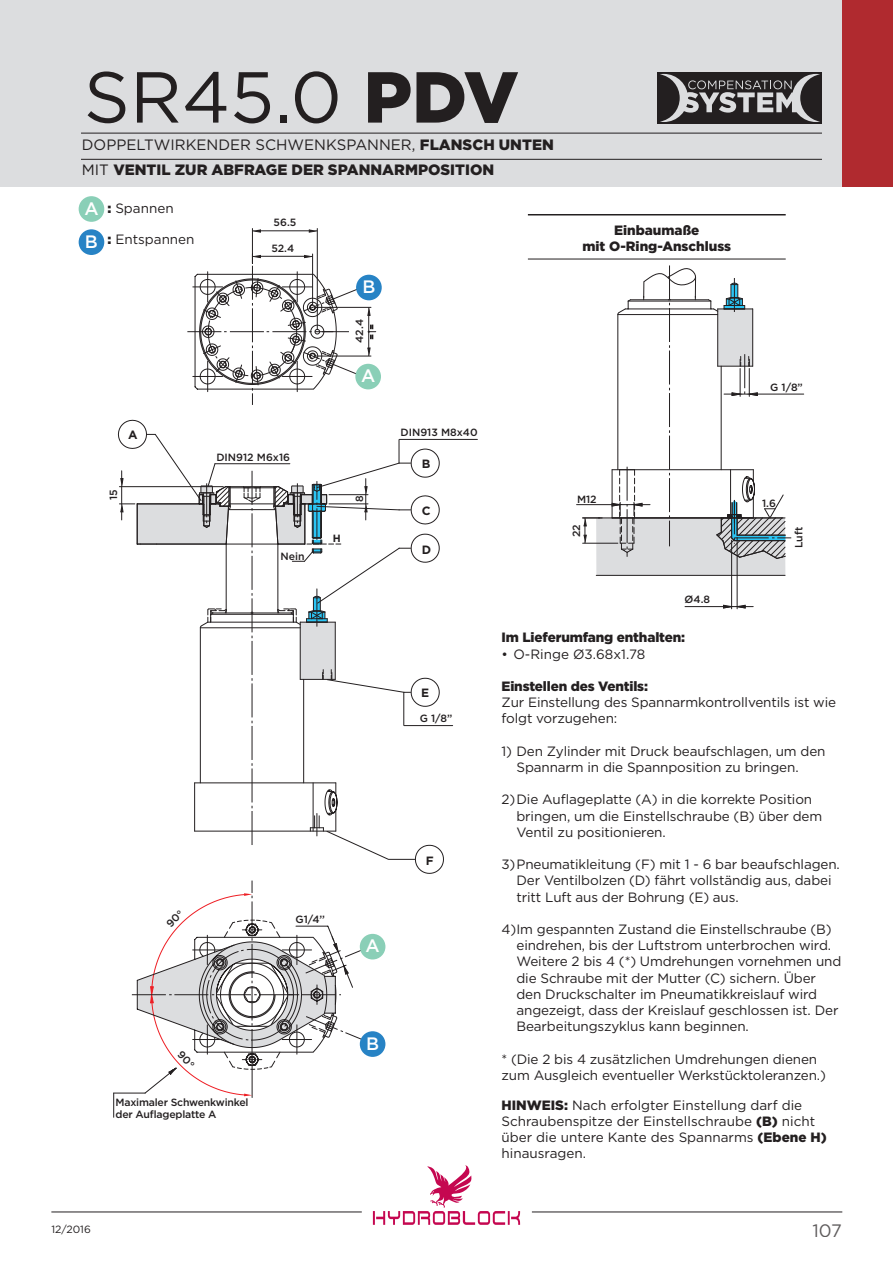
<style>
.page{position:relative;width:893px;height:1263px;background:#fff}
.page>*{position:absolute;margin:0;border:0;box-sizing:border-box;transform-origin:0 0}
.t1{font:72px "Gotham";color:#231f20}
.t2{font:500 18px "Gotham";color:#fff}
.t3{font:18px "Gotham";color:#231f20}
.t4{font:900 15px/24.9px "Gotham";color:#231f20}
.t5{font:13.5px/16.2px "Gotham";letter-spacing:-.01em;color:#231f20}
.t6{font:900 13.5px/16.2px "Gotham";letter-spacing:-.01em;color:#231f20;text-align:center}
.t7{font:700 12px "Gotham";color:#231f20}
.t8{font:500 10.5px/12.6px "Gotham";letter-spacing:-.01em;color:#231f20}
.t9{font:10.5px "Gotham";color:#231f20}
.t10{font:700 10.5px "Gotham";color:#231f20}
.s1{font-weight:900}
.s2{font-weight:400}
</style>
<div class="page">
<div style="left:0;top:0;width:893px;height:187px;background:#dcdddf"></div>
<div style="left:842px;top:0;width:51px;height:187px;background:#b02a2f"></div>
<hr style="left:51px;top:1211px;width:311px;height:1px;background:#231f20">
<hr style="left:532px;top:1211px;width:310px;height:1px;background:#231f20">
<svg style="left:373px;top:1165px;width:147px;height:60px"></svg>
<hr style="left:81px;top:133px;width:741px;height:1px;background:#231f20">
<hr style="left:81px;top:159px;width:741px;height:1px;background:#231f20">
<hr style="left:368px;top:315px;width:1px;height:33px;background:#231f20">
<hr style="left:315px;top:307px;width:56px;height:1px;background:#231f20">
<hr style="left:315px;top:356px;width:56px;height:1px;background:#231f20">
<hr style="left:260px;top:230px;width:49px;height:1px;background:#231f20">
<hr style="left:252px;top:228px;width:1px;height:35px;background:#231f20">
<hr style="left:317px;top:228px;width:1px;height:101px;background:#231f20">
<svg style="left:367px;top:307px;width:4px;height:9px"></svg>
<svg style="left:367px;top:347px;width:4px;height:10px"></svg>
<svg style="left:252px;top:229px;width:9px;height:4px"></svg>
<svg style="left:309px;top:229px;width:9px;height:4px"></svg>
<svg style="left:187px;top:254px;width:173px;height:151px"></svg>
<svg style="left:367px;top:325px;width:9px;height:14px"></svg>
<hr style="left:404px;top:725px;width:49px;height:1px;background:#231f20">
<hr style="left:399px;top:439px;width:78px;height:1px;background:#231f20">
<hr style="left:757px;top:394px;width:47px;height:1px;background:#231f20">
<hr style="left:577px;top:504px;width:35px;height:1px;background:#231f20">
<svg style="left:583px;top:265px;width:208px;height:344px"></svg>
<div style="left:356px;top:275px;width:26px;height:25px;background:#2783c5;border-radius:50%"></div>
<div style="left:355px;top:364px;width:26px;height:25px;background:#8acfb7;border-radius:50%"></div>
<div style="left:79px;top:229px;width:25px;height:26px;background:#2783c5;border-radius:50%"></div>
<div style="left:79px;top:196px;width:25px;height:26px;background:#8acfb7;border-radius:50%"></div>
<div style="left:360px;top:1031px;width:25px;height:26px;background:#2783c5;border-radius:50%"></div>
<div style="left:360px;top:934px;width:25px;height:25px;background:#8acfb7;border-radius:50%"></div>
<svg style="left:118px;top:420px;width:326px;height:454px"></svg>
<div style="left:331px;top:529px;width:12px;height:13px;background:#fff"></div>
<div style="left:658px;top:72px;width:164px;height:52px;background:#231f20"></div>
<svg style="left:660px;top:74px;width:160px;height:48px"></svg>
<hr style="left:528px;top:259px;width:258px;height:1px;background:#231f20">
<hr style="left:528px;top:214px;width:258px;height:1px;background:#231f20">
<div style="left:280px;top:551px;width:25px;height:9px;background:#fff"></div>
<svg style="left:113px;top:880px;width:250px;height:238px"></svg>
<h1 class="t1" style="left:84px;top:57px;width:436px">SR45.0 <span class="s1">PDV</span></h1>
<p class="t4" style="left:82px;top:132px;width:473px"><span class="s2">DOPPELTWIRKENDER SCHWENKSPANNER,</span> FLANSCH UNTEN<br><span class="s2">MIT</span> VENTIL ZUR ABFRAGE DER SPANNARMPOSITION</p>
<h2 class="t2" style="left:84px;top:198px;width:16px">A</h2>
<h2 class="t2" style="left:85px;top:231px;width:14px">B</h2>
<p class="t5" style="left:108px;top:200px;width:68px"><span class="s1">:</span> Spannen</p>
<p class="t5" style="left:108px;top:231px;width:88px"><span class="s1">:</span> Entspannen</p>
<p class="t6" style="left:582px;top:222px;width:150px">Einbaumaße<br>mit O-Ring-Anschluss</p>
<p class="t8" style="left:274px;top:216px;width:24px">56.5</p>
<p class="t8" style="left:271px;top:241px;width:24px">52.4</p>
<h2 class="t2" style="left:362px;top:277px;width:14px">B</h2>
<p class="t8" style="left:353px;top:343px;width:25px;rotate:-90deg">42.4</p>
<h2 class="t2" style="left:361px;top:366px;width:16px">A</h2>
<p class="t8" style="left:770px;top:380px;width:34px">G 1/8”</p>
<p class="t7" style="left:128px;top:428px;width:11px">A</p>
<p class="t8" style="left:107px;top:500px;width:12px;rotate:-90deg">15</p>
<p class="t8" style="left:216px;top:451px;width:75px">DIN912 M6x16</p>
<p class="t8" style="left:280px;top:549px;width:26px">Nein</p>
<p class="t8" style="left:289px;top:549px;width:17px">No</p>
<p class="t10" style="left:333px;top:532px;width:9px">H</p>
<p class="t8" style="left:353px;top:502px;width:8px;rotate:-90deg">8</p>
<p class="t8" style="left:401px;top:426px;width:79px">DIN913 M8x40</p>
<p class="t7" style="left:422px;top:456px;width:10px">B</p>
<p class="t7" style="left:422px;top:503px;width:10px">C</p>
<p class="t7" style="left:422px;top:542px;width:11px">D</p>
<p class="t7" style="left:421px;top:686px;width:10px">E</p>
<p class="t8" style="left:420px;top:712px;width:34px">G 1/8”</p>
<p class="t8" style="left:116px;top:1095px;width:135px">Maximaler Schwenkwinkel der Auflageplatte A</p>
<p class="t8" style="left:295px;top:913px;width:31px">G1/4’’</p>
<h2 class="t2" style="left:365px;top:936px;width:16px">A</h2>
<h2 class="t2" style="left:366px;top:1033px;width:14px">B</h2>
<p class="t7" style="left:426px;top:853px;width:9px">F</p>
<p class="t8" style="left:577px;top:492px;width:21px">M12</p>
<p class="t8" style="left:570px;top:537px;width:14px;rotate:-90deg">22</p>
<p class="t8" style="left:685px;top:593px;width:27px">Ø4.8</p>
<p class="t8" style="left:762px;top:497px;width:15px">1.6</p>
<p class="t8" style="left:792px;top:548px;width:23px;rotate:-90deg">Luft</p>
<p class="t6" style="left:501px;top:629px;width:185px">Im Lieferumfang enthalten:</p>
<p class="t5" style="left:501px;top:645px;width:145px">• O-Ringe Ø3.68x1.78</p>
<p class="t6" style="left:501px;top:678px;width:148px">Einstellen des Ventils:</p>
<p class="t5" style="left:501px;top:694px;width:336px">Zur Einstellung des Spannarmkontrollventils ist wie folgt vorzugehen:</p>
<p class="t5" style="left:516px;top:743px;width:311px;text-indent:-15px">1) Den Zylinder mit Druck beaufschlagen, um den<br>Spannarm in die Spannposition zu bringen.</p>
<p class="t5" style="left:516px;top:791px;width:307px;text-indent:-15px">2)Die Auflageplatte (A) in die korrekte Position bringen, um die Einstellschraube (B) über dem<br>Ventil zu positionieren.</p>
<p class="t5" style="left:516px;top:856px;width:325px;text-indent:-15px">3)Pneumatikleitung (F) mit 1 - 6 bar beaufschlagen.<br>Der Ventilbolzen (D) fährt vollständig aus, dabei tritt Luft aus der Bohrung (E) aus.</p>
<p class="t5" style="left:516px;top:921px;width:326px;text-indent:-15px">4)Im gespannten Zustand die Einstellschraube (B) eindrehen, bis der Luftstrom unterbrochen wird.<br>Weitere 2 bis 4 (*) Umdrehungen vornehmen und die Schraube mit der Mutter (C) sichern. Über den Druckschalter im Pneumatikkreislauf wird angezeigt, dass der Kreislauf geschlossen ist. Der Bearbeitungszyklus kann beginnen.</p>
<p class="t5" style="left:501px;top:1050px;width:326px">* (Die 2 bis 4 zusätzlichen Umdrehungen dienen zum Ausgleich eventueller Werkstücktoleranzen.)</p>
<p class="t5" style="left:501px;top:1096px;width:327px"><span class="s1">HINWEIS:</span> Nach erfolgter Einstellung darf die Schraubenspitze der Einstellschraube <span class="s1">(B)</span> nicht über die untere Kante des Spannarms <span class="s1">(Ebene H) </span>hinausragen.</p>
<p class="t9" style="left:51px;top:1224px;width:41px">12/2016</p>
<h2 class="t3" style="left:812px;top:1220px;width:31px">107</h2>
</div>
